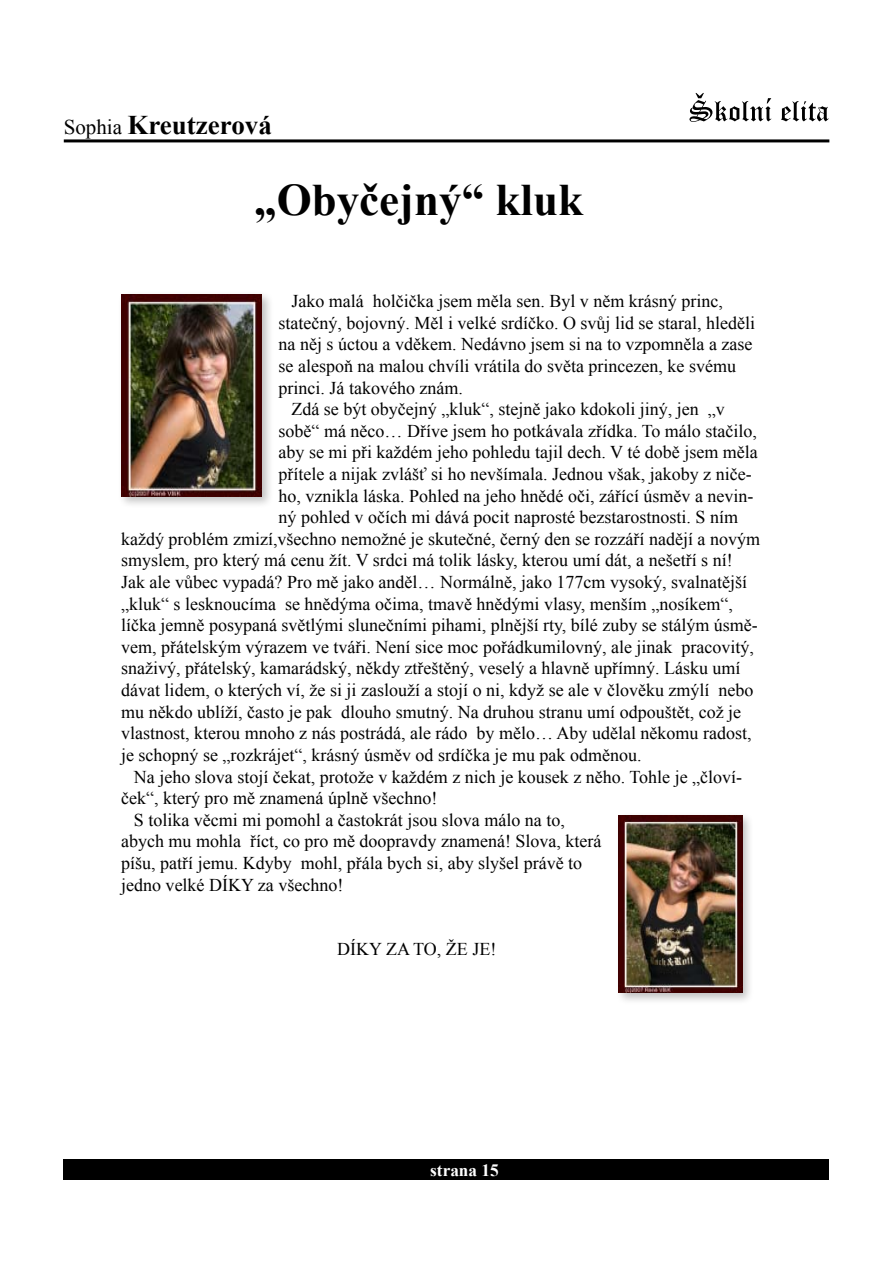
<style>
.page{position:relative;width:893px;height:1263px;background:#fff}
.page>*{position:absolute;margin:0;border:0;box-sizing:border-box;transform-origin:0 0}
.t1{font:700 45px "Times New Roman";color:#000}
.t2{font:700 27px "Times New Roman";color:#000}
.t3{font:18px "Times New Roman";color:#000}
.t4{font:700 17.25px "Times New Roman";color:#fff}
.s1{font-weight:400;font-size:21px}
</style>
<div class="page">
<div style="left:64px;top:1159px;width:765px;height:21px;background:#000"></div>
<svg style="left:689px;top:93px;width:140px;height:29px"></svg>
<hr style="left:64px;top:139px;width:765px;height:3px;background:#000">
<div style="left:117px;top:290px;width:163px;height:225px;background:#000;opacity:.25"></div>
<img style="left:121px;top:294px;width:140px;height:202px">
<div style="left:615px;top:811px;width:145px;height:201px;background:#000;opacity:.25"></div>
<img style="left:619px;top:815px;width:123px;height:178px">
<h2 class="t2" style="left:64px;top:107px;width:210px"><span class="s1">Sophia</span> Kreutzerová</h2>
<h1 class="t1" style="left:254px;top:169px;width:330px">„Obyčejný“ kluk</h1>
<p class="t3" style="left:291px;top:289px;width:433px">Jako malá holčička jsem měla sen. Byl v něm krásný princ,</p>
<p class="t3" style="left:279px;top:311px;width:478px">statečný, bojovný. Měl i velké srdíčko. O svůj lid se staral, hleděli</p>
<p class="t3" style="left:279px;top:332px;width:475px">na něj s úctou a vděkem. Nedávno jsem si na to vzpomněla a zase</p>
<p class="t3" style="left:279px;top:354px;width:459px">se alespoň na malou chvíli vrátila do světa princezen, ke svému</p>
<p class="t3" style="left:279px;top:375px;width:186px">princi. Já takového znám.</p>
<p class="t3" style="left:291px;top:397px;width:435px">Zdá se být obyčejný „kluk“, stejně jako kdokoli jiný, jen „v</p>
<p class="t3" style="left:279px;top:419px;width:480px">sobě“ má něco… Dříve jsem ho potkávala zřídka. To málo stačilo,</p>
<p class="t3" style="left:279px;top:440px;width:481px">aby se mi při každém jeho pohledu tajil dech. V té době jsem měla</p>
<p class="t3" style="left:279px;top:462px;width:475px">přítele a nijak zvlášť si ho nevšímala. Jednou však, jakoby z niče-</p>
<p class="t3" style="left:279px;top:483px;width:476px">ho, vznikla láska. Pohled na jeho hnědé oči, zářící úsměv a nevin-</p>
<p class="t3" style="left:279px;top:505px;width:461px">ný pohled v očích mi dává pocit naprosté bezstarostnosti. S ním</p>
<p class="t3" style="left:121px;top:527px;width:640px">každý problém zmizí,všechno nemožné je skutečné, černý den se rozzáří nadějí a novým</p>
<p class="t3" style="left:121px;top:548px;width:613px">smyslem, pro který má cenu žít. V srdci má tolik lásky, kterou umí dát, a nešetří s ní!</p>
<p class="t3" style="left:121px;top:570px;width:627px">Jak ale vůbec vypadá? Pro mě jako anděl… Normálně, jako 177cm vysoký, svalnatější</p>
<p class="t3" style="left:121px;top:591px;width:613px">„kluk“ s lesknoucíma se hnědýma očima, tmavě hnědými vlasy, menším „nosíkem“,</p>
<p class="t3" style="left:121px;top:613px;width:638px">líčka jemně posypaná světlými slunečními pihami, plnější rty, bílé zuby se stálým úsmě-</p>
<p class="t3" style="left:121px;top:635px;width:634px">vem, přátelským výrazem ve tváři. Není sice moc pořádkumilovný, ale jinak pracovitý,</p>
<p class="t3" style="left:121px;top:656px;width:621px">snaživý, přátelský, kamarádský, někdy ztřeštěný, veselý a hlavně upřímný. Lásku umí</p>
<p class="t3" style="left:121px;top:678px;width:634px">dávat lidem, o kterých ví, že si ji zaslouží a stojí o ni, když se ale v člověku zmýlí nebo</p>
<p class="t3" style="left:121px;top:699px;width:621px">mu někdo ublíží, často je pak dlouho smutný. Na druhou stranu umí odpouštět, což je</p>
<p class="t3" style="left:121px;top:721px;width:632px">vlastnost, kterou mnoho z nás postrádá, ale rádo by mělo… Aby udělal někomu radost,</p>
<p class="t3" style="left:121px;top:743px;width:522px">je schopný se „rozkrájet“, krásný úsměv od srdíčka je mu pak odměnou.</p>
<p class="t3" style="left:134px;top:764px;width:610px">Na jeho slova stojí čekat, protože v každém z nich je kousek z něho. Tohle je „človí-</p>
<p class="t3" style="left:121px;top:786px;width:318px">ček“, který pro mě znamená úplně všechno!</p>
<p class="t3" style="left:134px;top:807px;width:432px">S tolika věcmi mi pomohl a častokrát jsou slova málo na to,</p>
<p class="t3" style="left:121px;top:829px;width:482px">abych mu mohla říct, co pro mě doopravdy znamená! Slova, která</p>
<p class="t3" style="left:121px;top:851px;width:462px">píšu, patří jemu. Kdyby mohl, přála bych si, aby slyšel právě to</p>
<p class="t3" style="left:121px;top:872px;width:224px">jedno velké DÍKY za všechno!</p>
<p class="t3" style="left:337px;top:937px;width:161px">DÍKY ZA TO, ŽE JE!</p>
<p class="t4" style="left:430px;top:1158px;width:70px">strana 15</p>
</div>
